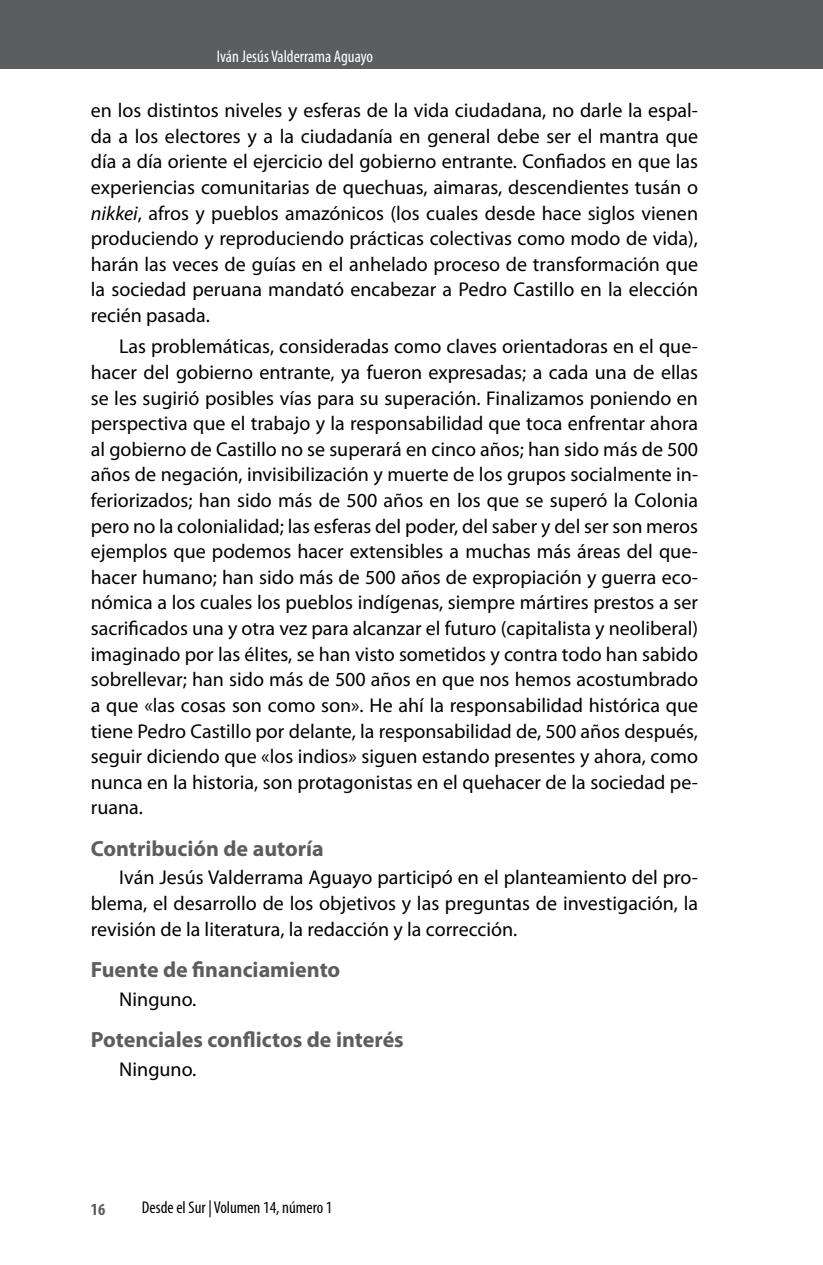
<style>
.page{position:relative;width:823px;height:1265px;background:#fff}
.page>*{position:absolute;margin:0;border:0;box-sizing:border-box;transform-origin:0 0}
.t1{font:700 22px "Myriad Pro";color:#5c5d5f}
.t2{font:20px/25.6px "Myriad Pro";color:#000;text-align:justify}
.t3{font:condensed 17px "Myriad Pro";color:#000}
.t4{font:condensed 17px "Myriad Pro";color:#fff}
.t5{font:700 condensed 17px "Myriad Pro";color:#5c5d5f}
.s1{font-style:italic}
</style>
<div class="page">
<div style="left:0;top:0;width:822px;height:68px;background:#5c5d5f"></div>
<p class="t4" style="left:217px;top:46px;width:157px">Iván Jesús Valderrama Aguayo</p>
<p class="t2" style="left:91px;top:97px;width:608px">en los distintos niveles y esferas de la vida ciudadana, no darle la espal&shy;da a los electores y a la ciudadanía en general debe ser el mantra que día a día oriente el ejercicio del gobierno entrante. Confiados en que las experiencias comunitarias de quechuas, aimaras, descendientes tusán o <span class="s1">nikkei</span>, afros y pueblos amazónicos (los cuales desde hace siglos vienen produciendo y reproduciendo prácticas colectivas como modo de vida), harán las veces de guías en el anhelado proceso de transformación que la sociedad peruana mandató encabezar a Pedro Castillo en la elección recién pasada.</p>
<p class="t2" style="left:91px;top:333px;width:608px;text-indent:28px">Las problemáticas, consideradas como claves orientadoras en el que&shy;hacer del gobierno entrante, ya fueron expresadas; a cada una de ellas se les sugirió posibles vías para su superación. Finalizamos poniendo en perspectiva que el trabajo y la responsabilidad que toca enfrentar ahora al gobierno de Castillo no se superará en cinco años; han sido más de 500 años de negación, invisibilización y muerte de los grupos socialmente in&shy;feriorizados; han sido más de 500 años en los que se superó la Colonia pero no la colonialidad; las esferas del poder, del saber y del ser son meros ejemplos que podemos hacer extensibles a muchas más áreas del que&shy;hacer humano; han sido más de 500 años de expropiación y guerra eco&shy;nómica a los cuales los pueblos indígenas, siempre mártires prestos a ser sacrificados una y otra vez para alcanzar el futuro (capitalista y neoliberal) imaginado por las élites, se han visto sometidos y contra todo han sabido sobrellevar; han sido más de 500 años en que nos hemos acostumbrado a que «las cosas son como son». He ahí la responsabilidad histórica que tiene Pedro Castillo por delante, la responsabilidad de, 500 años después, seguir diciendo que «los indios» siguen estando presentes y ahora, como nunca en la historia, son protagonistas en el quehacer de la sociedad pe&shy;ruana.</p>
<p class="t1" style="left:91px;top:834px;width:234px">Contribución de autoría</p>
<p class="t2" style="left:91px;top:864px;width:608px;text-indent:28px">Iván Jesús Valderrama Aguayo participó en el planteamiento del pro&shy;blema, el desarrollo de los objetivos y las preguntas de investigación, la revisión de la literatura, la redacción y la corrección.</p>
<p class="t1" style="left:91px;top:955px;width:251px">Fuente de financiamiento</p>
<p class="t2" style="left:119px;top:985px;width:79px">Ninguno.</p>
<p class="t1" style="left:91px;top:1025px;width:314px">Potenciales conflictos de interés</p>
<p class="t2" style="left:119px;top:1055px;width:79px">Ninguno.</p>
<p class="t5" style="left:91px;top:1198px;width:16px">16</p>
<p class="t3" style="left:142px;top:1196px;width:192px">Desde el Sur | Volumen 14, número 1</p>
</div>
